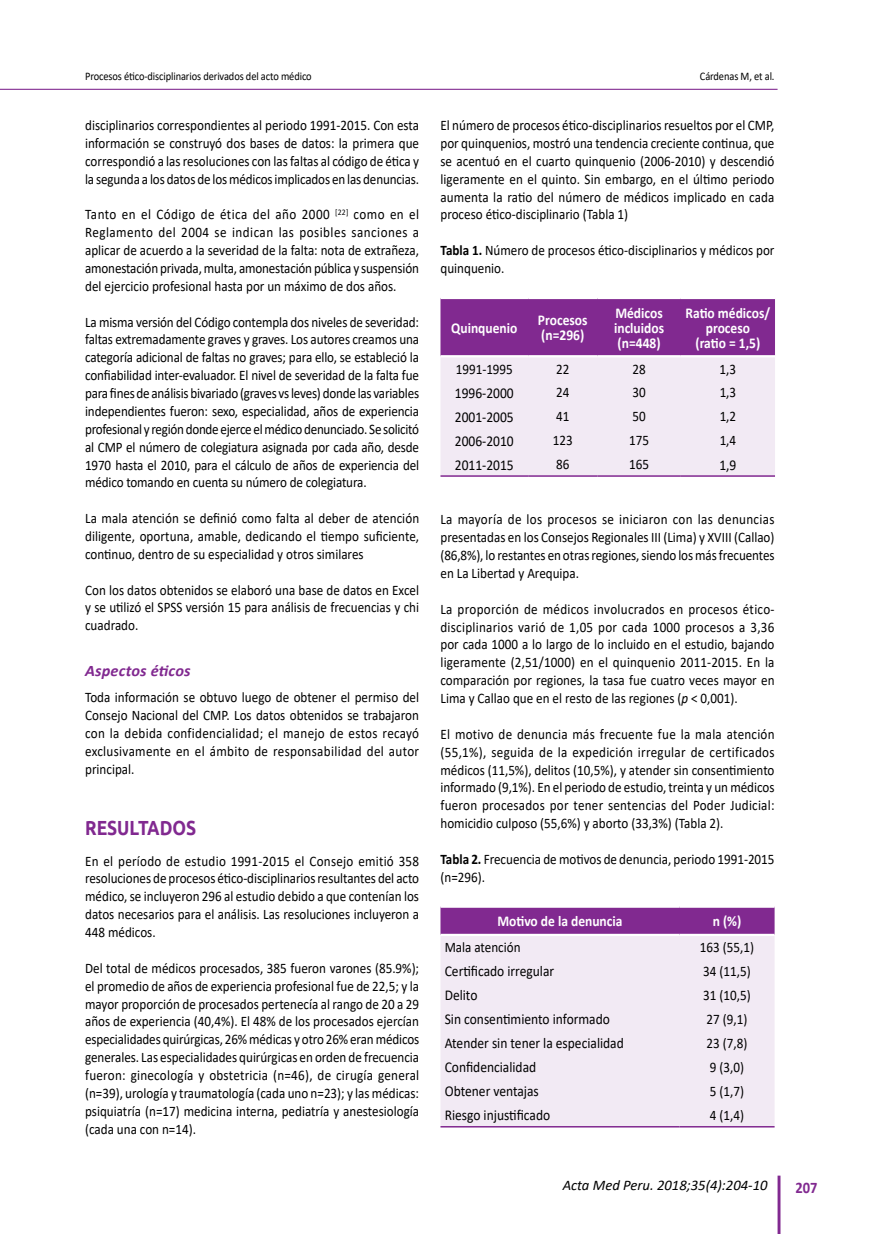
<style>
.page{position:relative;width:881px;height:1234px;background:#fff}
.page>*{position:absolute;margin:0;border:0;box-sizing:border-box;transform-origin:0 0}
.t1{font:700 20.4px "Ubuntu";color:#812990;scale:.85 1}
.t2{font:italic 700 16.05px "Calibri";letter-spacing:.01em;color:#812990}
.t3{font:700 16.05px "Calibri";color:#812990;scale:.9 1}
.t4{font:15px "Calibri";color:#000;scale:.9 1}
.t5{font:700 15px/15px "Calibri";color:#fff;scale:.9 1}
.t6{font:italic 14.7px "Calibri";color:#000}
.t7{font:14.55px/17.9px "Calibri";color:#000;text-align:justify;scale:.9 1}
.t8{font:11.55px "Calibri";letter-spacing:-.01em;color:#000;scale:.9 1}
.s1{font-weight:700}
.s2{font-style:italic}
</style>
<div class="page">
<hr style="left:777px;top:1175px;width:3px;height:58px;background:#812990">
<hr style="left:0;top:89px;width:777px;height:1px;background:#812990">
<svg style="left:440px;top:299px;width:334px;height:176px;background:#cdacd4"></svg>
<hr style="left:440px;top:355px;width:88px;height:2px;background:#fff">
<hr style="left:528px;top:355px;width:69px;height:2px;background:#fff">
<hr style="left:597px;top:355px;width:83px;height:2px;background:#fff">
<hr style="left:680px;top:355px;width:94px;height:2px;background:#fff">
<hr style="left:440px;top:475px;width:88px;height:1px;background:#812990">
<hr style="left:528px;top:475px;width:69px;height:1px;background:#812990">
<hr style="left:597px;top:475px;width:83px;height:1px;background:#812990">
<hr style="left:680px;top:475px;width:94px;height:1px;background:#812990">
<div style="left:440px;top:907px;width:334px;height:26px;background:#812990"></div>
<div style="left:440px;top:936px;width:334px;height:189px;background:#f2eaf4"></div>
<hr style="left:440px;top:1125px;width:239px;height:2px;background:#812990">
<hr style="left:679px;top:1125px;width:95px;height:2px;background:#812990">
<p class="t8" style="left:85px;top:68px;width:253px">Procesos ético-disciplinarios derivados del acto médico</p>
<p class="t8" style="left:699px;top:68px;width:84px">Cárdenas M, et al.</p>
<p class="t7" style="left:85px;top:116px;width:372px">disciplinarios correspondientes al periodo 1991-2015. Con esta información se construyó dos bases de datos: la primera que correspondió a las resoluciones con las faltas al código de ética y la segunda a los datos de los médicos implicados en las denuncias.</p>
<p class="t7" style="left:85px;top:205px;width:372px">Tanto en el Código de ética del año 2000 <sup>[22]</sup> como en el Reglamento del 2004 se indican las posibles sanciones a aplicar de acuerdo a la severidad de la falta: nota de extrañeza, amonestación privada, multa, amonestación pública y suspensión del ejercicio profesional hasta por un máximo de dos años.</p>
<p class="t7" style="left:85px;top:312px;width:372px">La misma versión del Código contempla dos niveles de severidad: faltas extremadamente graves y graves. Los autores creamos una categoría adicional de faltas no graves; para ello, se estableció la confiabilidad inter-evaluador. El nivel de severidad de la falta fue para fines de análisis bivariado (graves vs leves) donde las variables independientes fueron: sexo, especialidad, años de experiencia profesional y región donde ejerce el médico denunciado. Se solicitó al CMP el número de colegiatura asignada por cada año, desde 1970 hasta el 2010, para el cálculo de años de experiencia del médico tomando en cuenta su número de colegiatura.</p>
<p class="t7" style="left:85px;top:509px;width:372px">La mala atención se definió como falta al deber de atención diligente, oportuna, amable, dedicando el tiempo suficiente, continuo, dentro de su especialidad y otros similares</p>
<p class="t7" style="left:85px;top:580px;width:372px">Con los datos obtenidos se elaboró una base de datos en Excel y se utilizó el SPSS versión 15 para análisis de frecuencias y chi cuadrado.</p>
<p class="t2" style="left:85px;top:659px;width:107px">Aspectos éticos</p>
<p class="t7" style="left:85px;top:688px;width:372px">Toda información se obtuvo luego de obtener el permiso del Consejo Nacional del CMP. Los datos obtenidos se trabajaron con la debida confidencialidad; el manejo de estos recayó exclusivamente en el ámbito de responsabilidad del autor principal.</p>
<h1 class="t1" style="left:85px;top:814px;width:132px">RESULTADOS</h1>
<p class="t7" style="left:85px;top:851px;width:372px">En el período de estudio 1991-2015 el Consejo emitió 358 resoluciones de procesos ético-disciplinarios resultantes del acto médico, se incluyeron 296 al estudio debido a que contenían los datos necesarios para el análisis. Las resoluciones incluyeron a 448 médicos.</p>
<p class="t7" style="left:85px;top:958px;width:372px">Del total de médicos procesados, 385 fueron varones (85.9%); el promedio de años de experiencia profesional fue de 22,5; y la mayor proporción de procesados pertenecía al rango de 20 a 29 años de experiencia (40,4%). El 48% de los procesados ejercían especialidades quirúrgicas, 26% médicas y otro 26% eran médicos generales. Las especialidades quirúrgicas en orden de frecuencia fueron: ginecología y obstetricia (n=46), de cirugía general (n=39), urología y traumatología (cada uno n=23); y las médicas: psiquiatría (n=17) medicina interna, pediatría y anestesiología (cada una con n=14).</p>
<p class="t7" style="left:440px;top:116px;width:372px">El número de procesos ético-disciplinarios resueltos por el CMP, por quinquenios, mostró una tendencia creciente continua, que se acentuó en el cuarto quinquenio (2006-2010) y descendió ligeramente en el quinto. Sin embargo, en el último periodo aumenta la ratio del número de médicos implicado en cada proceso ético-disciplinario (Tabla 1)</p>
<p class="t7" style="left:440px;top:241px;width:372px"><span class="s1">Tabla 1.</span> Número de procesos ético-disciplinarios y médicos por quinquenio.</p>
<p class="t5" style="left:451px;top:320px;width:75px">Quinquenio</p>
<p class="t5" style="left:537px;top:312px;width:57px">Procesos (n=296)</p>
<p class="t5" style="left:614px;top:305px;width:57px;text-align:justify">Médicos incluidos (n=448)</p>
<p class="t5" style="left:685px;top:305px;width:96px;text-align:center">Ratio médicos/ proceso<br>(ratio = 1,5)</p>
<p class="t7" style="left:455px;top:359px;width:65px">1991-1995</p>
<p class="t7" style="left:556px;top:359px;width:16px">22</p>
<p class="t7" style="left:632px;top:359px;width:16px">28</p>
<p class="t7" style="left:719px;top:359px;width:20px">1,3</p>
<p class="t4" style="left:454px;top:382px;width:67px">1996-2000</p>
<p class="t7" style="left:556px;top:383px;width:16px">24</p>
<p class="t7" style="left:632px;top:383px;width:16px">30</p>
<p class="t7" style="left:719px;top:383px;width:20px">1,3</p>
<p class="t4" style="left:454px;top:406px;width:67px">2001-2005</p>
<p class="t7" style="left:556px;top:407px;width:16px">41</p>
<p class="t7" style="left:632px;top:407px;width:16px">50</p>
<p class="t7" style="left:719px;top:407px;width:20px">1,2</p>
<p class="t4" style="left:454px;top:430px;width:67px">2006-2010</p>
<p class="t7" style="left:552px;top:431px;width:24px">123</p>
<p class="t7" style="left:629px;top:431px;width:24px">175</p>
<p class="t7" style="left:719px;top:431px;width:20px">1,4</p>
<p class="t4" style="left:454px;top:454px;width:67px">2011-2015</p>
<p class="t7" style="left:556px;top:455px;width:16px">86</p>
<p class="t7" style="left:629px;top:455px;width:24px">165</p>
<p class="t4" style="left:719px;top:454px;width:20px">1,9</p>
<p class="t7" style="left:440px;top:510px;width:372px">La mayoría de los procesos se iniciaron con las denuncias presentadas en los Consejos Regionales III (Lima) y XVIII (Callao) (86,8%), lo restantes en otras regiones, siendo los más frecuentes en La Libertad y Arequipa.</p>
<p class="t7" style="left:440px;top:599px;width:372px">La proporción de médicos involucrados en procesos ético&shy;disciplinarios varió de 1,05 por cada 1000 procesos a 3,36 por cada 1000 a lo largo de lo incluido en el estudio, bajando ligeramente (2,51/1000) en el quinquenio 2011-2015. En la comparación por regiones, la tasa fue cuatro veces mayor en Lima y Callao que en el resto de las regiones (<span class="s2">p</span> &lt; 0,001).</p>
<p class="t7" style="left:440px;top:724px;width:372px">El motivo de denuncia más frecuente fue la mala atención (55,1%), seguida de la expedición irregular de certificados médicos (11,5%), delitos (10,5%), y atender sin consentimiento informado (9,1%). En el periodo de estudio, treinta y un médicos fueron procesados por tener sentencias del Poder Judicial: homicidio culposo (55,6%) y aborto (33,3%) (Tabla 2).</p>
<p class="t7" style="left:440px;top:849px;width:372px"><span class="s1">Tabla 2.</span> Frecuencia de motivos de denuncia, periodo 1991-2015 (n=296).</p>
<p class="t5" style="left:497px;top:913px;width:140px">Motivo de la denuncia</p>
<p class="t5" style="left:712px;top:913px;width:33px">n (%)</p>
<p class="t7" style="left:444px;top:937px;width:86px">Mala atención</p>
<p class="t7" style="left:699px;top:937px;width:61px">163 (55,1)</p>
<p class="t4" style="left:444px;top:960px;width:123px">Certificado irregular</p>
<p class="t7" style="left:703px;top:961px;width:54px">34 (11,5)</p>
<p class="t4" style="left:444px;top:984px;width:38px">Delito</p>
<p class="t7" style="left:703px;top:985px;width:54px">31 (10,5)</p>
<p class="t4" style="left:444px;top:1008px;width:185px">Sin consentimiento informado</p>
<p class="t7" style="left:706px;top:1009px;width:47px">27 (9,1)</p>
<p class="t4" style="left:444px;top:1032px;width:200px">Atender sin tener la especialidad</p>
<p class="t7" style="left:706px;top:1033px;width:47px">23 (7,8)</p>
<p class="t4" style="left:444px;top:1056px;width:103px">Confidencialidad</p>
<p class="t7" style="left:709px;top:1057px;width:39px">9 (3,0)</p>
<p class="t4" style="left:444px;top:1080px;width:106px">Obtener ventajas</p>
<p class="t7" style="left:709px;top:1081px;width:39px">5 (1,7)</p>
<p class="t4" style="left:444px;top:1104px;width:119px">Riesgo injustificado</p>
<p class="t7" style="left:709px;top:1105px;width:39px">4 (1,4)</p>
<p class="t6" style="left:562px;top:1174px;width:206px">Acta Med Peru. 2018;35(4):204-10</p>
<p class="t3" style="left:795px;top:1175px;width:26px">207</p>
</div>
